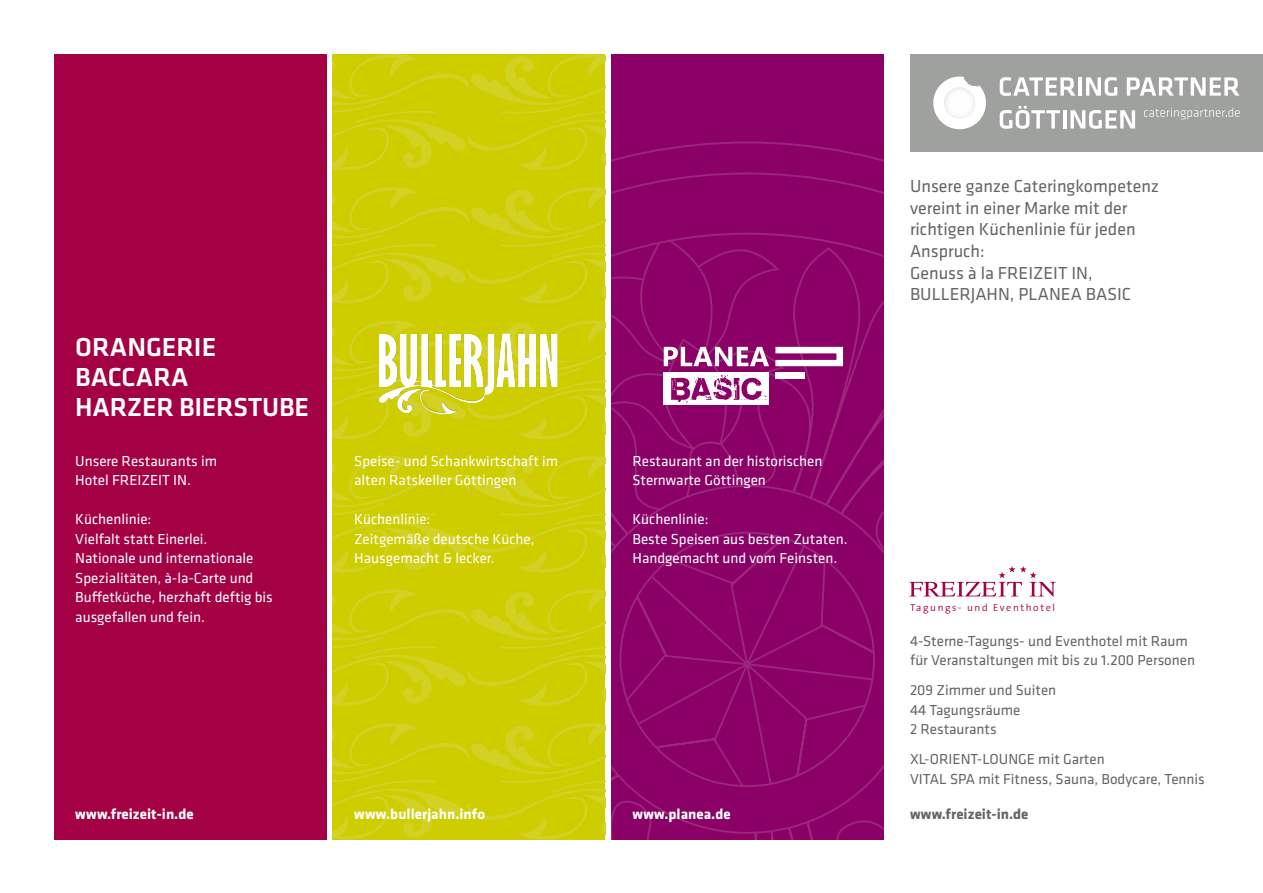
<style>
.page{position:relative;width:1263px;height:893px;background:#fff}
.page>*{position:absolute;margin:0;border:0;box-sizing:border-box;transform-origin:0 0}
.t1{font:500 27px/30px "Klavika";letter-spacing:-.01em;color:#fff}
.t2{font:18px/21.6px "Klavika";color:#646567}
.t3{font:15px/19.5px "Klavika";color:#fff}
.t4{font:15px/19.5px "Klavika";color:#646567}
.t5{font:700 15px "Klavika";color:#fff}
.t6{font:700 15px "Klavika";color:#646567}
.t7{font:300 10.2px "The Sans B4";letter-spacing:.16em;color:#a40044}
</style>
<div class="page">
<div style="left:611px;top:54px;width:272px;height:786px;background:#8a0066"></div>
<svg style="left:611px;top:233px;width:272px;height:607px"></svg>
<svg style="left:620px;top:533px;width:254px;height:253px"></svg>
<div style="left:54px;top:54px;width:272px;height:786px;background:#a40044"></div>
<div style="left:333px;top:54px;width:272px;height:786px;background:#cdcd00"></div>
<svg style="left:333px;top:54px;width:272px;height:116px"></svg>
<svg style="left:333px;top:187px;width:272px;height:117px"></svg>
<svg style="left:333px;top:589px;width:272px;height:117px"></svg>
<svg style="left:333px;top:456px;width:272px;height:116px"></svg>
<svg style="left:333px;top:723px;width:272px;height:117px"></svg>
<svg style="left:333px;top:320px;width:272px;height:119px"></svg>
<div style="left:366px;top:331px;width:206px;height:89px;background:#000;opacity:.35"></div>
<div style="left:664px;top:373px;width:105px;height:32px;background:#fff"></div>
<svg style="left:664px;top:347px;width:105px;height:19px"></svg>
<div style="left:775px;top:373px;width:30px;height:6px;background:#fff"></div>
<svg style="left:775px;top:347px;width:68px;height:19px"></svg>
<svg style="left:671px;top:375px;width:96px;height:29px"></svg>
<div style="left:910px;top:54px;width:353px;height:98px;background:#9fa19e"></div>
<svg style="left:1000px;top:77px;width:75px;height:19px"></svg>
<hr style="left:1078px;top:77px;width:4px;height:19px;background:#fff">
<svg style="left:1086px;top:77px;width:31px;height:19px"></svg>
<svg style="left:1127px;top:77px;width:112px;height:19px"></svg>
<svg style="left:1000px;top:106px;width:60px;height:23px"></svg>
<hr style="left:1063px;top:110px;width:3px;height:19px;background:#fff">
<svg style="left:1070px;top:110px;width:65px;height:19px"></svg>
<svg style="left:1144px;top:108px;width:96px;height:11px"></svg>
<svg style="left:933px;top:77px;width:53px;height:52px"></svg>
<div style="left:944px;top:87px;width:31px;height:32px;background:#fcfcfc;border-radius:16px"></div>
<svg style="left:909px;top:566px;width:147px;height:31px"></svg>
<h1 class="t1" style="left:75px;top:333px;width:235px">ORANGERIE<br>BACCARA<br>HARZER BIERSTUBE</h1>
<p class="t3" style="left:75px;top:451px;width:143px">Unsere Restaurants im<br>Hotel FREIZEIT IN.</p>
<p class="t3" style="left:75px;top:510px;width:199px">Küchenlinie:<br>Vielfalt statt Einerlei.<br>Nationale und internationale<br>Spezialitäten, à-la-Carte und<br>Buffetküche, herzhaft deftig bis ausgefallen und fein.</p>
<p class="t3" style="left:354px;top:451px;width:206px">Speise- und Schankwirtschaft im alten Ratskeller Göttingen</p>
<p class="t3" style="left:354px;top:510px;width:182px">Küchenlinie:<br>Zeitgemäße deutsche Küche,<br>Hausgemacht &amp; lecker.</p>
<p class="t3" style="left:632px;top:451px;width:191px">Restaurant an der historischen<br>Sternwarte Göttingen</p>
<p class="t3" style="left:632px;top:510px;width:216px">Küchenlinie:<br>Beste Speisen aus besten Zutaten.<br>Handgemacht und vom Feinsten.</p>
<p class="t2" style="left:910px;top:176px;width:251px">Unsere ganze Cateringkompetenz vereint in einer Marke mit der richtigen Küchenlinie für jeden<br>Anspruch:<br>Genuss à la FREIZEIT IN,<br>BULLERJAHN, PLANEA BASIC</p>
<p class="t7" style="left:910px;top:602px;width:147px">Tagungs- und Eventhotel</p>
<p class="t4" style="left:910px;top:631px;width:287px">4-Sterne-Tagungs- und Eventhotel mit Raum für Veranstaltungen mit bis zu 1.200 Personen</p>
<p class="t4" style="left:910px;top:681px;width:148px">209 Zimmer und Suiten<br>44 Tagungsräume<br>2 Restaurants</p>
<p class="t4" style="left:910px;top:750px;width:296px">XL-ORIENT-LOUNGE mit Garten<br>VITAL SPA mit Fitness, Sauna, Bodycare, Tennis</p>
<p class="t5" style="left:75px;top:805px;width:120px">www.freizeit-in.de</p>
<p class="t5" style="left:354px;top:805px;width:132px">www.bullerjahn.info</p>
<p class="t5" style="left:632px;top:805px;width:100px">www.planea.de</p>
<p class="t6" style="left:910px;top:805px;width:120px">www.freizeit-in.de</p>
</div>
